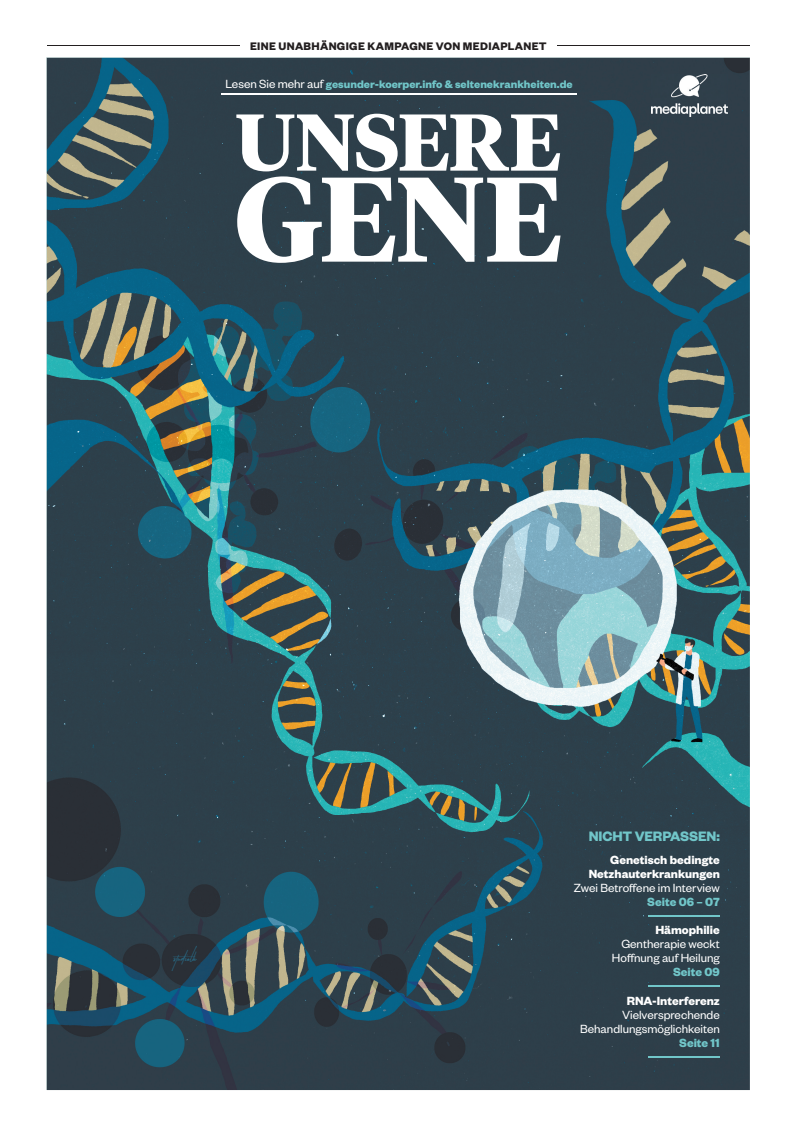
<style>
.page{position:relative;width:808px;height:1134px;background:#fff}
.page>*{position:absolute;margin:0;border:0;box-sizing:border-box;transform-origin:0 0}
.t1{font:700 119.7px "Tiempos Headline";color:#fff}
.t2{font:700 80px "Tiempos Headline";letter-spacing:-.02em;color:#fff}
.t3{font:20px "Takenby Vultures Demo";color:#286883}
.t4{font:700 15px "Founders Grotesk";letter-spacing:-.01em;color:#71c6c9}
.t5{font:13px/14px "Founders Grotesk";color:#fff;text-align:right}
.t6{font:700 13px/14px "Founders Grotesk";color:#fff;text-align:right}
.t7{font:700 13px "Founders Grotesk";color:#71c6c9}
.t8{font:700 12px "Founders Grotesk";color:#71c6c9}
.t9{font:700 12px "Founders Grotesk";letter-spacing:.03em;color:#231f20}
.s1{font-weight:400;font-size:13px;color:#fff}
.s2{font-family:"Takenby Vultures Alternates De"}
</style>
<div class="page">
<img style="left:47px;top:58px;width:703px;height:1032px">
<hr style="left:47px;top:45px;width:193px;height:1px;background:#231f20">
<hr style="left:557px;top:46px;width:193px;height:1px;background:#231f20">
<hr style="left:648px;top:916px;width:72px;height:1px;background:#71c6c9">
<hr style="left:221px;top:94px;width:356px;height:1px;background:#fff">
<img style="left:652px;top:74px;width:76px;height:42px">
<hr style="left:648px;top:986px;width:72px;height:1px;background:#71c6c9">
<hr style="left:648px;top:1056px;width:72px;height:1px;background:#71c6c9">
<p class="t9" style="left:250px;top:38px;width:298px">EINE UNABHÄNGIGE KAMPAGNE VON MEDIAPLANET</p>
<p class="t8" style="left:225px;top:77px;width:349px"><span class="s1">Lesen Sie mehr auf</span> gesunder-koerper.info &amp; seltenekrankheiten.de</p>
<h2 class="t2" style="left:235px;top:87px;width:328px">UNSERE</h2>
<h1 class="t1" style="left:234px;top:136px;width:330px">GENE</h1>
<h3 class="t3" style="left:174px;top:944px;width:28px"><span class="s2">s</span>tudiolh</h3>
<p class="t4" style="left:589px;top:827px;width:132px">NICHT VERPASSEN:</p>
<p class="t6" style="left:589px;top:852px;width:133px">Genetisch bedingte<br>Netzhauterkrankungen</p>
<p class="t5" style="left:574px;top:880px;width:147px">Zwei Betroffene im Interview</p>
<p class="t7" style="left:647px;top:894px;width:74px">Seite 06 – 07</p>
<p class="t6" style="left:655px;top:922px;width:66px">Hämophilie</p>
<p class="t5" style="left:612px;top:936px;width:109px">Gentherapie weckt<br>Hoffnung auf Heilung</p>
<p class="t7" style="left:673px;top:964px;width:48px">Seite 09</p>
<p class="t6" style="left:627px;top:993px;width:95px">RNA-Interferenz</p>
<p class="t5" style="left:580px;top:1007px;width:141px">Vielversprechende<br>Behandlungsmöglichkeiten</p>
<p class="t7" style="left:679px;top:1034px;width:42px">Seite 11</p>
</div>
